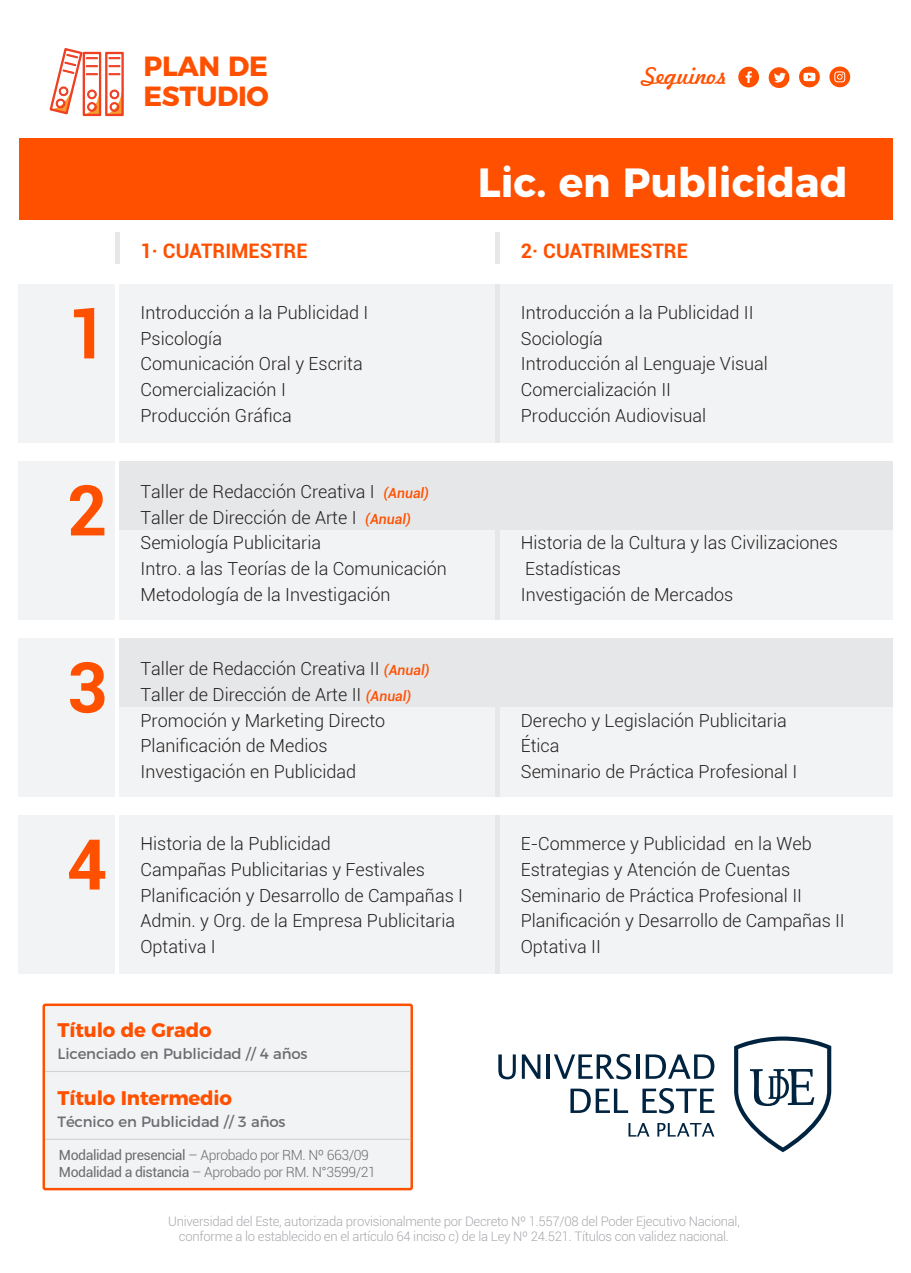
<style>
.page{position:relative;width:911px;height:1273px;background:#fff}
.page>*{position:absolute;margin:0;border:0;box-sizing:border-box;transform-origin:0 0}
.t1{font:700 70px "Roboto";color:#ff5000}
.t2{font:700 40.8px "Montserrat";color:#fff}
.t3{font:700 27.8px/30px "Montserrat";letter-spacing:-.01em;color:#ff5000}
.t4{font:22.2px "Freehand 521 BT Regular C";color:#ff5000}
.t5{font:700 20px "Roboto";color:#ff5000}
.t6{font:700 19.6px "Montserrat";letter-spacing:-.01em;color:#ff5000}
.t7{font:300 18px/25.6px "Roboto";color:#231f20}
.t8{font:14.8px "Montserrat";letter-spacing:-.01em;color:#6c6d70}
.t9{font:300 14px/17.4px "Roboto";letter-spacing:-.03em;color:#6c6d70}
.t10{font:300 13.2px/15.2px "Roboto";letter-spacing:-.02em;color:#a8a9ad;text-align:center}
.s1{font-weight:500;font-style:italic;font-size:14px;color:#ff5000}
.s2{font-weight:400}
</style>
<div class="page">
<svg style="left:49px;top:48px;width:75px;height:69px"></svg>
<div style="left:119px;top:638px;width:773px;height:159px;background:#f2f3f4"></div>
<div style="left:119px;top:461px;width:773px;height:159px;background:#f2f3f4"></div>
<div style="left:119px;top:461px;width:773px;height:69px;background:#e6e7e9"></div>
<div style="left:119px;top:638px;width:773px;height:69px;background:#e6e7e9"></div>
<div style="left:119px;top:284px;width:773px;height:159px;background:#f2f3f4"></div>
<div style="left:19px;top:138px;width:873px;height:82px;background:#ff5000"></div>
<hr style="left:106px;top:284px;width:4px;height:137px;background:#f2f3f4">
<div style="left:115px;top:232px;width:5px;height:32px;background:#e6e7e9"></div>
<div style="left:18px;top:285px;width:97px;height:158px;background:#f2f3f4"></div>
<hr style="left:496px;top:285px;width:4px;height:158px;background:#e6e7e9">
<hr style="left:496px;top:232px;width:4px;height:32px;background:#e6e7e9">
<hr style="left:106px;top:461px;width:4px;height:137px;background:#f2f3f4">
<div style="left:18px;top:462px;width:97px;height:158px;background:#f2f3f4"></div>
<hr style="left:496px;top:462px;width:4px;height:158px;background:#e6e7e9">
<hr style="left:106px;top:638px;width:4px;height:137px;background:#f2f3f4">
<div style="left:18px;top:639px;width:97px;height:158px;background:#f2f3f4"></div>
<hr style="left:496px;top:639px;width:4px;height:158px;background:#e6e7e9">
<div style="left:119px;top:815px;width:773px;height:159px;background:#f2f3f4"></div>
<hr style="left:106px;top:815px;width:4px;height:137px;background:#f2f3f4">
<div style="left:18px;top:816px;width:97px;height:158px;background:#f2f3f4"></div>
<hr style="left:496px;top:816px;width:4px;height:158px;background:#e6e7e9">
<div style="left:738px;top:67px;width:21px;height:20px;background:#ff5000;border-radius:50%"></div>
<svg style="left:746px;top:71px;width:6px;height:12px"></svg>
<div style="left:769px;top:67px;width:20px;height:21px;background:#ff5000;border-radius:50%"></div>
<svg style="left:774px;top:73px;width:12px;height:10px"></svg>
<div style="left:799px;top:67px;width:21px;height:20px;background:#ff5000;border-radius:50%"></div>
<svg style="left:803px;top:73px;width:13px;height:8px"></svg>
<div style="left:829px;top:67px;width:21px;height:20px;background:#ff5000;border-radius:50%"></div>
<svg style="left:834px;top:71px;width:11px;height:11px"></svg>
<div style="left:44px;top:1005px;width:368px;height:184px;background:#f2f3f4;border-radius:2px"></div>
<div style="left:43px;top:1003px;width:370px;height:187px;border:2px solid #ff5000;border-radius:2px"></div>
<hr style="left:45px;top:1138px;width:365px;height:2px;background:#d1d2d4">
<hr style="left:45px;top:1071px;width:365px;height:1px;background:#d1d2d4">
<svg style="left:498px;top:1054px;width:18px;height:25px"></svg>
<svg style="left:522px;top:1054px;width:18px;height:25px"></svg>
<hr style="left:547px;top:1054px;width:3px;height:25px;background:#002340">
<svg style="left:554px;top:1054px;width:77px;height:25px"></svg>
<hr style="left:636px;top:1054px;width:3px;height:25px;background:#002340">
<svg style="left:646px;top:1054px;width:68px;height:25px"></svg>
<svg style="left:570px;top:1088px;width:58px;height:25px"></svg>
<svg style="left:642px;top:1088px;width:72px;height:25px"></svg>
<svg style="left:628px;top:1123px;width:21px;height:13px"></svg>
<svg style="left:657px;top:1123px;width:57px;height:13px"></svg>
<svg style="left:734px;top:1036px;width:97px;height:116px"></svg>
<h3 class="t3" style="left:144px;top:49px;width:127px">PLAN DE<br>ESTUDIO</h3>
<p class="t4" style="left:642px;top:61px;width:87px">Seguinos</p>
<h2 class="t2" style="left:478px;top:149px;width:371px">Lic. en Publicidad</h2>
<p class="t5" style="left:140px;top:236px;width:169px">1· CUATRIMESTRE</p>
<p class="t5" style="left:521px;top:236px;width:169px">2· CUATRIMESTRE</p>
<h1 class="t1" style="left:67px;top:284px;width:42px">1</h1>
<p class="t7" style="left:140px;top:299px;width:230px">Introducción a la Publicidad I<br>Psicología<br>Comunicación Oral y Escrita<br>Comercialización I<br>Producción Gráfica</p>
<p class="t7" style="left:521px;top:299px;width:249px">Introducción a la Publicidad II<br>Sociología<br>Introducción al Lenguaje Visual<br>Comercialización II<br>Producción Audiovisual</p>
<h1 class="t1" style="left:67px;top:461px;width:42px">2</h1>
<p class="t7" style="left:140px;top:478px;width:308px">Taller de Redacción Creativa I <span class="s1">(Anual)<br></span>Taller de Dirección de Arte I <span class="s1">(Anual)<br></span>Semiología Publicitaria<br>Intro. a las Teorías de la Comunicación Metodología de la Investigación</p>
<h1 class="t1" style="left:67px;top:638px;width:42px">3</h1>
<p class="t7" style="left:140px;top:655px;width:291px">Taller de Redacción Creativa II <span class="s1">(Anual)<br></span>Taller de Dirección de Arte II <span class="s1">(Anual)<br></span>Promoción y Marketing Directo<br>Planificación de Medios<br>Investigación en Publicidad</p>
<p class="t7" style="left:521px;top:530px;width:319px">Historia de la Cultura y las Civilizaciones<br>Estadísticas<br>Investigación de Mercados</p>
<p class="t7" style="left:521px;top:707px;width:278px">Derecho y Legislación Publicitaria<br>Ética<br>Seminario de Práctica Profesional I</p>
<h1 class="t1" style="left:67px;top:815px;width:42px">4</h1>
<p class="t7" style="left:140px;top:830px;width:324px">Historia de la Publicidad<br>Campañas Publicitarias y Festivales<br>Planificación y Desarrollo de Campañas I<br>Admin. y Org. de la Empresa Publicitaria<br>Optativa I</p>
<p class="t7" style="left:521px;top:830px;width:325px">E-Commerce y Publicidad en la Web<br>Estrategias y Atención de Cuentas<br>Seminario de Práctica Profesional II<br>Planificación y Desarrollo de Campañas II<br>Optativa II</p>
<p class="t6" style="left:58px;top:1014px;width:156px">Título de Grado</p>
<p class="t8" style="left:58px;top:1042px;width:251px">Licenciado en Publicidad // 4 años</p>
<p class="t6" style="left:58px;top:1081px;width:176px">Título Intermedio</p>
<p class="t8" style="left:58px;top:1109px;width:230px">Técnico en Publicidad // 3 años</p>
<p class="t9" style="left:59px;top:1146px;width:318px"><span class="s2">Modalidad presencial</span> – Aprobado por RM. Nº 663/09<br><span class="s2">Modalidad a distancia</span> – Aprobado por RM. N°3599/21</p>
<p class="t10" style="left:168px;top:1213px;width:573px">Universidad del Este, autorizada provisionalmente por Decreto Nº 1.557/08 del Poder Ejecutivo Nacional, conforme a lo establecido en el artículo 64 inciso c) de la Ley Nº 24.521. Títulos con validez nacional.</p>
</div>
